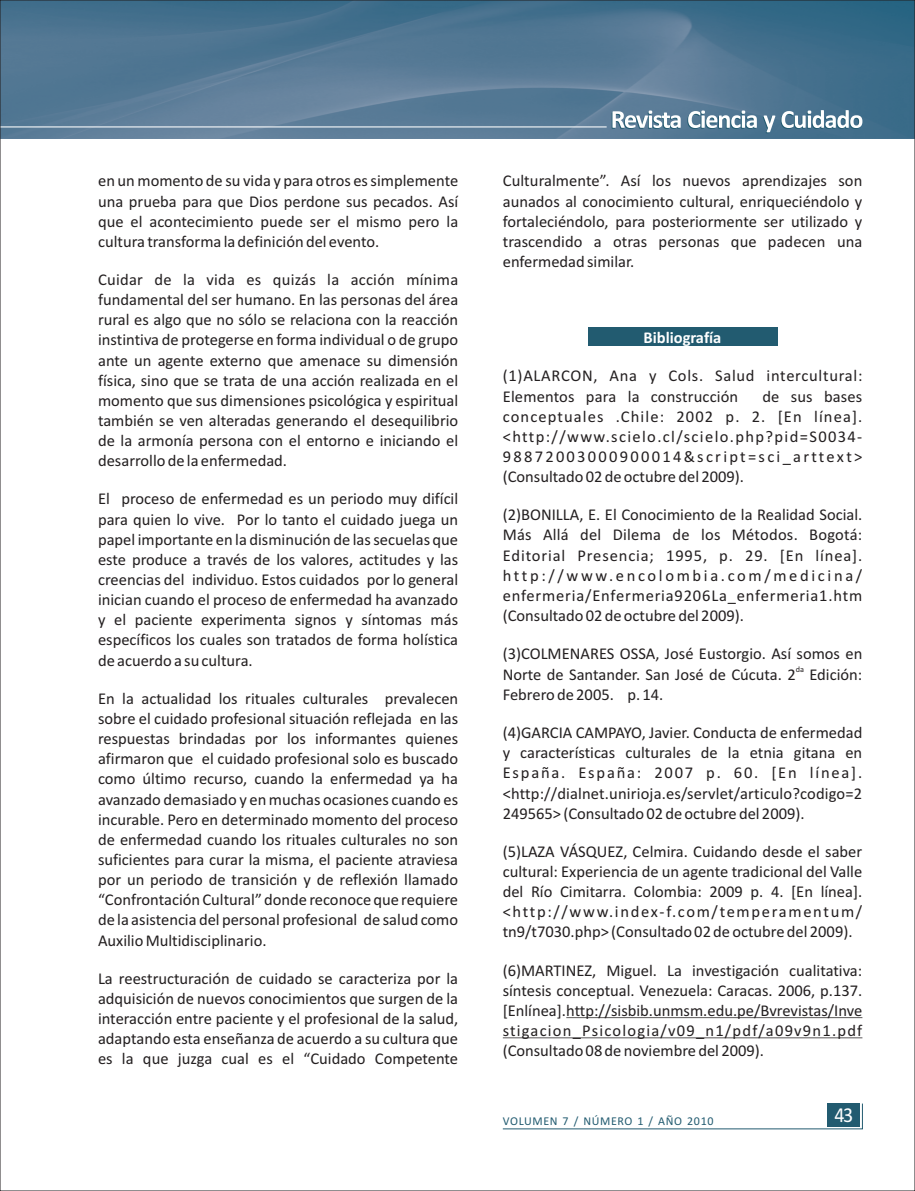
<style>
.page{position:relative;width:915px;height:1191px;background:#fff}
.page>*{position:absolute;margin:0;border:0;box-sizing:border-box;transform-origin:0 0}
.t1{font:21.3px "Calibri";color:#fff;scale:.94 1}
.t2{font:16.5px/20.1px "Calibri";color:#231f20;text-align:justify}
.t3{font:16.5px/20.1px "Calibri";letter-spacing:.03em;color:#231f20}
.t4{font:700 16.5px "Calibri";color:#fff}
.t5{font:12px "Calibri";letter-spacing:.055em;color:#225b70}
.t6{font:8.25px "Calibri";color:#231f20}
</style>
<div class="page">
<div style="left:587px;top:327px;width:190px;height:19px;background:#225b70"></div>
<hr style="left:566px;top:1017px;width:296px;height:1px;background:#231f20">
<hr style="left:502px;top:1037px;width:360px;height:1px;background:#231f20">
<svg style="left:502px;top:1103px;width:361px;height:26px"></svg>
<img style="left:2px;top:2px;width:910px;height:137px">
<svg style="left:611px;top:110px;width:251px;height:23px"></svg>
<hr style="left:0;top:126px;width:606px;height:1px;background:#fff">
<p class="t2" style="left:98px;top:172px;width:361px">en un momento de su vida y para otros es simplemente una prueba para que Dios perdone sus pecados. Así que el acontecimiento puede ser el mismo pero la cultura transforma la definición del evento.</p>
<p class="t2" style="left:98px;top:271px;width:361px">Cuidar de la vida es quizás la acción mínima fundamental del ser humano. En las personas del área rural es algo que no sólo se relaciona con la reacción instintiva de protegerse en forma individual o de grupo ante un agente externo que amenace su dimensión física, sino que se trata de una acción realizada en el momento que sus dimensiones psicológica y espiritual también se ven alteradas generando el desequilibrio de la armonía persona con el entorno e iniciando el desarrollo de la enfermedad.</p>
<p class="t2" style="left:98px;top:490px;width:361px">El proceso de enfermedad es un periodo muy difícil para quien lo vive. Por lo tanto el cuidado juega un papel importante en la disminución de las secuelas que este produce a través de los valores, actitudes y las creencias del individuo. Estos cuidados por lo general inician cuando el proceso de enfermedad ha avanzado y el paciente experimenta signos y síntomas más específicos los cuales son tratados de forma holística de acuerdo a su cultura.</p>
<p class="t2" style="left:98px;top:689px;width:361px">En la actualidad los rituales culturales prevalecen sobre el cuidado profesional situación reflejada en las respuestas brindadas por los informantes quienes afirmaron que el cuidado profesional solo es buscado como último recurso, cuando la enfermedad ya ha avanzado demasiado y en muchas ocasiones cuando es incurable. Pero en determinado momento del proceso de enfermedad cuando los rituales culturales no son suficientes para curar la misma, el paciente atraviesa por un periodo de transición y de reflexión llamado “Confrontación Cultural” donde reconoce que requiere de la asistencia del personal profesional de salud como Auxilio Multidisciplinario.</p>
<p class="t2" style="left:98px;top:969px;width:362px">La reestructuración de cuidado se caracteriza por la adquisición de nuevos conocimientos que surgen de la interacción entre paciente y el profesional de la salud, adaptando esta enseñanza de acuerdo a su cultura que es la que juzga cual es el “Cuidado Competente</p>
<p class="t2" style="left:502px;top:172px;width:361px">Culturalmente”. Así los nuevos aprendizajes son aunados al conocimiento cultural, enriqueciéndolo y fortaleciéndolo, para posteriormente ser utilizado y trascendido a otras personas que padecen una enfermedad similar.</p>
<p class="t4" style="left:643px;top:331px;width:79px">Bibliografía</p>
<p class="t3" style="left:502px;top:367px;width:361px">(1)ALARCON, Ana y Cols. Salud intercultural:<br>Elementos para la construcción</p>
<p class="t2" style="left:502px;top:387px;width:361px;text-indent:259px">de sus bases conceptuales .Chile: 2002 p. 2. [En línea]. &lt;http://www.scielo.cl/scielo.php?pid=S0034- 98872003000900014&amp;script=sci_arttext&gt; (Consultado 02 de octubre del 2009).</p>
<p class="t2" style="left:502px;top:506px;width:361px">(2)BONILLA, E. El Conocimiento de la Realidad Social.<br>Más Allá del Dilema de los Métodos. Bogotá:<br>Editorial Presencia; 1995, p. 29. [En línea]. http://www.encolombia.com/medicina/ enfermeria/Enfermeria9206La_enfermeria1.htm (Consultado 02 de octubre del 2009).</p>
<p class="t2" style="left:502px;top:645px;width:361px">(3)COLMENARES OSSA, José Eustorgio. Así somos en</p>
<p class="t6" style="left:795px;top:665px;width:10px">da</p>
<p class="t2" style="left:502px;top:665px;width:361px">Norte de Santander. San José de Cúcuta. 2 Edición:<br>Febrero de 2005. p. 14.</p>
<p class="t2" style="left:502px;top:724px;width:361px">(4)GARCIA CAMPAYO, Javier. Conducta de enfermedad y características culturales de la etnia gitana en España. España: 2007 p. 60. [En línea]. &lt;http://dialnet.unirioja.es/servlet/articulo?codigo=2<br>249565&gt; (Consultado 02 de octubre del 2009).</p>
<p class="t2" style="left:502px;top:842px;width:361px">(5)LAZA VÁSQUEZ, Celmira. Cuidando desde el saber cultural: Experiencia de un agente tradicional del Valle del Río Cimitarra. Colombia: 2009 p. 4. [En línea]. &lt;http://www.index-f.com/temperamentum/ tn9/t7030.php&gt; (Consultado 02 de octubre del 2009).</p>
<p class="t2" style="left:502px;top:961px;width:361px">(6)MARTINEZ, Miguel. La investigación cualitativa: síntesis conceptual. Venezuela: Caracas. 2006, p.137. [Enlínea].http://sisbib.unmsm.edu.pe/Bvrevistas/Inve stigacion_Psicologia/v09_n1/pdf/a09v9n1.pdf (Consultado 08 de noviembre del 2009).</p>
<p class="t5" style="left:502px;top:1116px;width:212px">VOLUMEN 7 / NÚMERO 1 / AÑO 2010</p>
<p class="t1" style="left:834px;top:1106px;width:22px">43</p>
</div>
